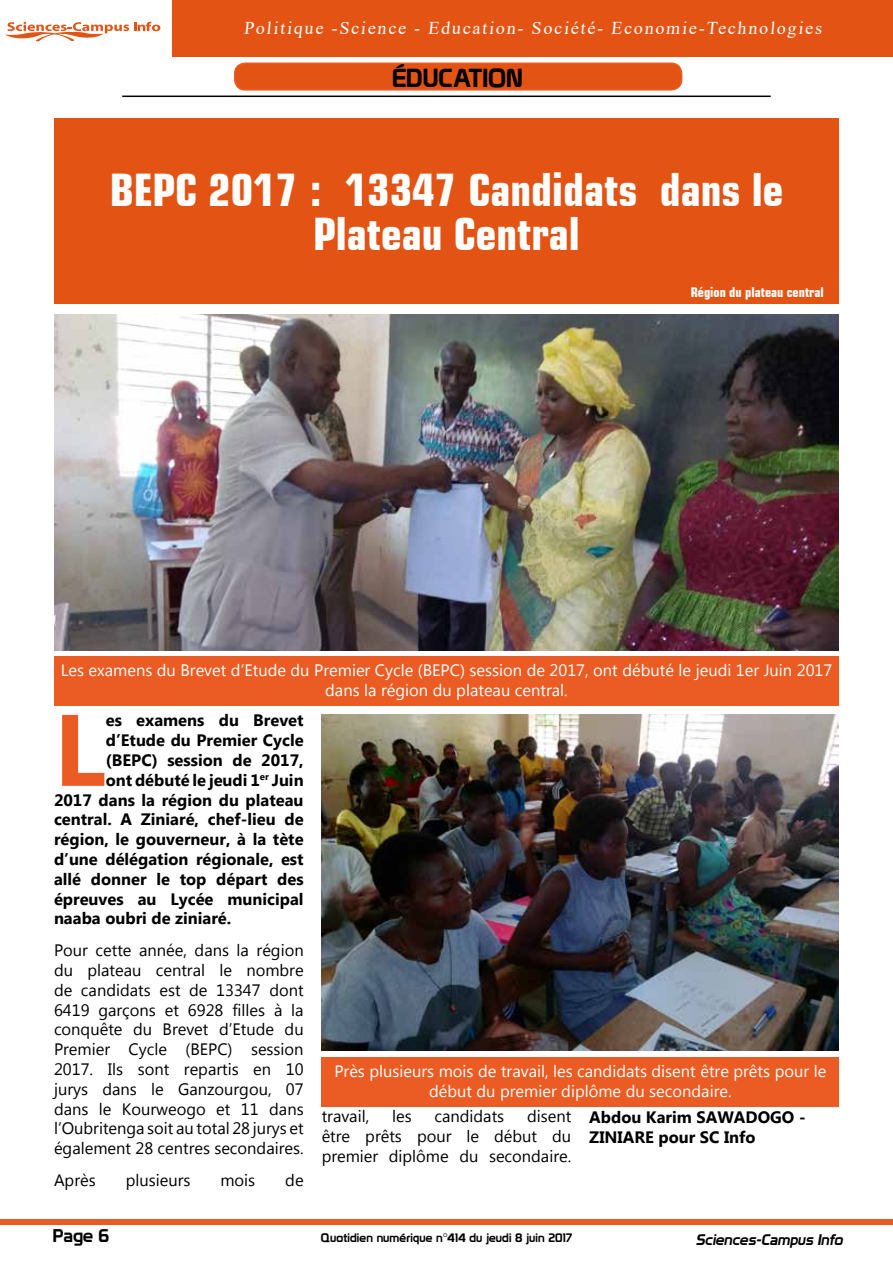
<style>
.page{position:relative;width:893px;height:1263px;background:#fff}
.page>*{position:absolute;margin:0;border:0;box-sizing:border-box;transform-origin:0 0}
.t1{font:700 101.4px "Myanmar Text";color:#ea5c24}
.t2{font:700 condensed 45px/43.5px "Square 721 BT";color:#fff;text-align:center}
.t3{font:25.5px "Prototype";color:#000}
.t4{font:18px "Times New Roman";color:#fff}
.t5{font:18px "Prototype";color:#000}
.t6{font:16.5px/19.8px "Myanmar Text";color:#000;text-align:justify}
.t7{font:700 16.5px/19.8px "Myanmar Text";color:#000}
.t8{font:16.5px/19.8px "Myanmar Text";color:#fff;text-align:center}
.t9{font:italic 15px "Prototype";color:#000}
.t10{font:700 condensed 13.5px "Square 721 BT";color:#fff}
.t11{font:12px "Prototype";letter-spacing:.01em;color:#000}
</style>
<div class="page">
<div style="left:1px;top:1219px;width:892px;height:6px;background:#ea5c24"></div>
<svg style="left:5px;top:22px;width:155px;height:20px"></svg>
<div style="left:172px;top:0;width:721px;height:56px;background:#e35414"></div>
<hr style="left:122px;top:96px;width:649px;height:1px;background:#000">
<div style="left:235px;top:63px;width:447px;height:27px;background:#e35414;border-radius:10px"></div>
<div style="left:234px;top:63px;width:448px;height:28px;border:2px solid #ea5c24;border-radius:10px"></div>
<div style="left:54px;top:118px;width:785px;height:186px;background:#e35414"></div>
<img style="left:54px;top:314px;width:785px;height:337px">
<div style="left:54px;top:656px;width:785px;height:50px;background:#ea5c24"></div>
<img style="left:322px;top:714px;width:517px;height:337px">
<div style="left:322px;top:1057px;width:517px;height:50px;background:#ea5c24"></div>
<p class="t4" style="left:244px;top:15px;width:582px">Politique -Science - Education- Société- Economie-Technologies</p>
<h3 class="t3" style="left:392px;top:63px;width:132px">ÉDUCATION</h3>
<h2 class="t2" style="left:110px;top:168px;width:675px">BEPC 2017 : 13347 Candidats dans le<br>Plateau Central</h2>
<p class="t10" style="left:691px;top:284px;width:135px">Région du plateau central</p>
<p class="t8" style="left:61px;top:661px;width:773px">Les examens du Brevet d’Etude du Premier Cycle (BEPC) session de 2017, ont débuté le jeudi 1er Juin 2017 dans la région du plateau central.</p>
<h1 class="t1" style="left:54px;top:691px;width:53px">L</h1>
<p class="t7" style="left:106px;top:711px;width:199px">es examens du Brevet</p>
<p class="t7" style="left:106px;top:731px;width:199px">d’Etude du Premier Cycle</p>
<p class="t7" style="left:106px;top:750px;width:199px">(BEPC) session de 2017,</p>
<p class="t7" style="left:106px;top:770px;width:199px">ont débuté le jeudi 1<sup>er</sup> Juin</p>
<p class="t7" style="left:54px;top:790px;width:251px">2017 dans la région du plateau</p>
<p class="t7" style="left:54px;top:810px;width:251px">central. A Ziniaré, chef-lieu de</p>
<p class="t7" style="left:54px;top:830px;width:251px">région, le gouverneur, à la tète</p>
<p class="t7" style="left:54px;top:849px;width:251px">d’une délégation régionale, est</p>
<p class="t7" style="left:54px;top:869px;width:251px">allé donner le top départ des</p>
<p class="t7" style="left:54px;top:889px;width:251px">épreuves au Lycée municipal</p>
<p class="t7" style="left:54px;top:909px;width:179px">naaba oubri de ziniaré.</p>
<p class="t6" style="left:54px;top:941px;width:251px">Pour cette année, dans la région du plateau central le nombre de candidats est de 13347 dont 6419 garçons et 6928 filles à la conquête du Brevet d’Etude du Premier Cycle (BEPC) session 2017. Ils sont repartis en 10 jurys dans le Ganzourgou, 07 dans le Kourweogo et 11 dans l’Oubritenga soit au total 28 jurys et également 28 centres secondaires.</p>
<p class="t6" style="left:54px;top:1170px;width:43px">Après</p>
<p class="t6" style="left:126px;top:1170px;width:66px">plusieurs</p>
<p class="t6" style="left:220px;top:1170px;width:36px">mois</p>
<p class="t6" style="left:285px;top:1170px;width:20px">de</p>
<p class="t8" style="left:334px;top:1062px;width:493px">Près plusieurs mois de travail, les candidats disent être prêts pour le début du premier diplôme du secondaire.</p>
<p class="t6" style="left:322px;top:1106px;width:49px">travail,</p>
<p class="t6" style="left:392px;top:1106px;width:21px">les</p>
<p class="t6" style="left:434px;top:1106px;width:71px">candidats</p>
<p class="t6" style="left:322px;top:1106px;width:251px;text-indent:205px">disent être prêts pour le début du premier diplôme du secondaire.</p>
<p class="t7" style="left:589px;top:1107px;width:218px">Abdou Karim SAWADOGO -<br>ZINIARE pour SC Info</p>
<p class="t5" style="left:53px;top:1225px;width:58px">Page 6</p>
<p class="t11" style="left:321px;top:1230px;width:253px">Quotidien numérique n°414 du jeudi 8 juin 2017</p>
<p class="t9" style="left:696px;top:1231px;width:152px">Sciences-Campus Info</p>
</div>
